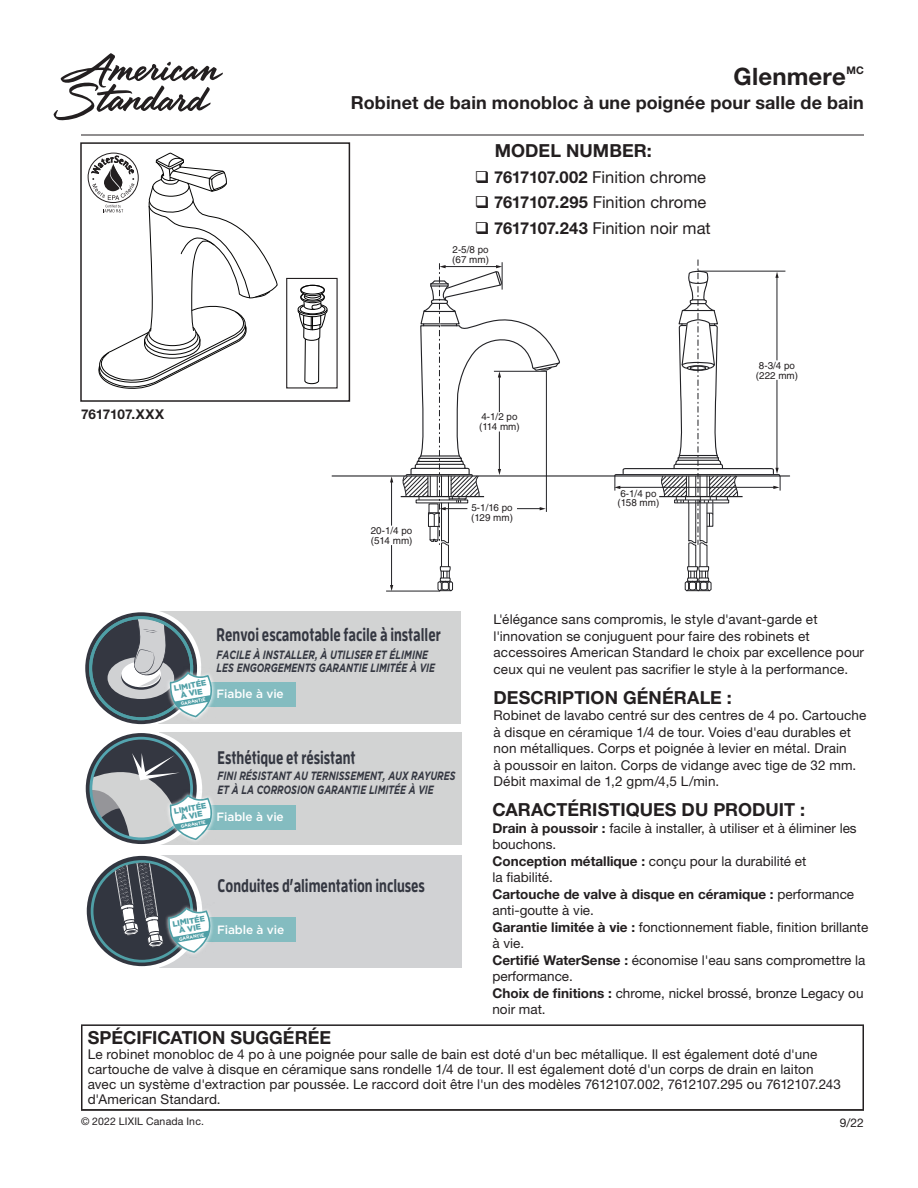
<style>
.page{position:relative;width:918px;height:1188px;background:#fff}
.page>*{position:absolute;margin:0;border:0;box-sizing:border-box;transform-origin:0 0}
.top_right_title{font:700 24px "Helvetica Neue LT Std";letter-spacing:.005em;color:#231f20}
.t1{font:700 18.15px "Enzo Pro";color:#343741;scale:.74 1}
.top_right_title_smal{font:700 18px "Helvetica Neue LT Std";letter-spacing:.005em;color:#231f20}
.top_right_title_smal-2{font:16.5px "Helvetica Neue LT Std";color:#231f20}
.top_right_title_smal-3{font:13.5px/16.5px "Helvetica Neue LT Std";letter-spacing:.01em;color:#231f20}
.body_text{font:13.5px/16.5px "Helvetica Neue LT Std";color:#231f20}
.body_text-2{font:700 13.5px/16.5px "Helvetica Neue LT Std";color:#231f20}
.top_right_title_smal-4{font:700 13.5px "Helvetica Neue LT Std";letter-spacing:-.005em;color:#231f20}
.t2{font:italic 700 12px/13.5px "Gotham";color:#343741;scale:.75 1}
.t3{font:500 12px "Gotham";letter-spacing:-.01em;color:#fff}
.t4{font:12px "Helvetica Neue LT Std";color:#231f20}
.t5{font:10.5px "Helvetica Neue LT Std";letter-spacing:.015em;color:#231f20}
.top_right_title-2{font:700 10.5px "Helvetica Neue LT Std";color:#231f20}
.t6{font:9.9px/9.9px "Helvetica LT Std";color:#231f20}
.t7{font:900 7.95px/7.5px "Gotham";color:#4f9fa6;text-align:center}
.t8{font:700 4.65px "Gotham";color:#fff}
.s1{font-weight:700}
.s2{font-weight:400}
</style>
<div class="page">
<hr style="left:81px;top:135px;width:783px;height:1px;background:#231f20">
<div style="left:80px;top:142px;width:270px;height:260px;border:2px solid #231f20"></div>
<hr style="left:81px;top:1024px;width:783px;height:2px;background:#231f20">
<hr style="left:81px;top:1026px;width:1px;height:83px;background:#231f20">
<hr style="left:862px;top:1026px;width:2px;height:83px;background:#231f20">
<hr style="left:81px;top:1109px;width:783px;height:2px;background:#231f20">
<hr style="left:332px;top:475px;width:458px;height:2px;background:#222226">
<hr style="left:401px;top:496px;width:83px;height:1px;background:#222226">
<hr style="left:391px;top:545px;width:1px;height:43px;background:#222226">
<hr style="left:391px;top:480px;width:1px;height:46px;background:#222226">
<svg style="left:390px;top:585px;width:3px;height:6px"></svg>
<svg style="left:390px;top:476px;width:3px;height:6px"></svg>
<hr style="left:386px;top:591px;width:54px;height:1px;background:#222226">
<svg style="left:402px;top:262px;width:158px;height:330px"></svg>
<hr style="left:698px;top:271px;width:87px;height:1px;background:#222226">
<svg style="left:614px;top:260px;width:167px;height:331px"></svg>
<svg style="left:54px;top:53px;width:169px;height:67px"></svg>
<svg style="left:88px;top:152px;width:190px;height:237px"></svg>
<div style="left:300px;top:285px;width:25px;height:9px;border:1px solid #000;border-radius:50%"></div>
<div style="left:300px;top:285px;width:25px;height:11px;border:1px solid #000;border-radius:50%"></div>
<svg style="left:297px;top:293px;width:31px;height:91px"></svg>
<div style="left:286px;top:278px;width:52px;height:111px;border:1px solid #231f20"></div>
<div style="left:158px;top:611px;width:303px;height:112px;background:#d2d3d3"></div>
<svg style="left:84px;top:609px;width:117px;height:117px"></svg>
<svg style="left:85px;top:612px;width:112px;height:112px"></svg>
<div style="left:91px;top:618px;width:101px;height:101px;background:#343741;border-radius:50%"></div>
<div style="left:108px;top:657px;width:66px;height:42px;background:#d0d1d3;border-radius:50%"></div>
<svg style="left:121px;top:664px;width:40px;height:26px"></svg>
<div style="left:121px;top:661px;width:40px;height:26px;background:#fff;border-radius:50%"></div>
<div style="left:89px;top:616px;width:104px;height:104px;border:3px solid #4f9fa6;border-radius:50%"></div>
<div style="left:196px;top:682px;width:100px;height:24px;background:#84bcc0"></div>
<div style="left:159px;top:733px;width:303px;height:112px;background:#d2d3d3"></div>
<svg style="left:85px;top:730px;width:117px;height:117px"></svg>
<svg style="left:86px;top:733px;width:111px;height:111px"></svg>
<div style="left:196px;top:805px;width:100px;height:25px;background:#84bcc0"></div>
<img style="left:165px;top:807px;width:50px;height:36px">
<svg style="left:91px;top:753px;width:123px;height:87px"></svg>
<img style="left:165px;top:684px;width:52px;height:37px">
<svg style="left:132px;top:617px;width:82px;height:100px"></svg>
<div style="left:159px;top:855px;width:303px;height:112px;background:#d1d2d4"></div>
<svg style="left:85px;top:853px;width:117px;height:117px"></svg>
<div style="left:197px;top:918px;width:99px;height:24px;background:#84bcc0"></div>
<svg style="left:89px;top:859px;width:124px;height:105px"></svg>
<p class="top_right_title" style="left:734px;top:61px;width:114px">Glenmere</p>
<p class="top_right_title-2" style="left:846px;top:64px;width:19px">MC</p>
<p class="top_right_title_smal" style="left:351px;top:91px;width:515px">Robinet de bain monobloc à une poignée pour salle de bain</p>
<p class="top_right_title_smal" style="left:495px;top:140px;width:159px">MODEL NUMBER:</p>
<p class="top_right_title_smal-2" style="left:475px;top:167px;width:233px">❑ <span class="s1">7617107.002</span> Finition chrome</p>
<p class="top_right_title_smal-2" style="left:475px;top:192px;width:233px">❑ <span class="s1">7617107.295</span> Finition chrome</p>
<p class="top_right_title_smal-2" style="left:475px;top:218px;width:238px">❑ <span class="s1">7617107.243</span> Finition noir mat</p>
<p class="t6" style="left:452px;top:245px;width:38px">2-5/8 po (67 mm)</p>
<p class="top_right_title_smal-4" style="left:81px;top:406px;width:85px">7617107.XXX</p>
<p class="t6" style="left:479px;top:412px;width:42px">4-1/2 po (114 mm)</p>
<p class="t6" style="left:371px;top:525px;width:43px">20-1/4 po (514 mm)</p>
<p class="t6" style="left:471px;top:503px;width:43px">5-1/16 po (129 mm)</p>
<p class="t6" style="left:618px;top:488px;width:43px">6-1/4 po (158 mm)</p>
<p class="t6" style="left:756px;top:360px;width:44px;text-align:center">8-3/4 po (222 mm)</p>
<p class="t7" style="left:173px;top:685px;width:34px;rotate:-10deg">LIMITÉE<br>À VIE</p>
<p class="t8" style="left:180px;top:701px;width:27px;rotate:-10deg">GARANTIE</p>
<p class="t1" style="left:217px;top:623px;width:304px">Renvoi escamotable facile à installer</p>
<p class="t2" style="left:217px;top:648px;width:293px">FACILE À INSTALLER, À UTILISER ET ÉLIMINE<br>LES ENGORGEMENTS GARANTIE LIMITÉE À VIE</p>
<p class="t3" style="left:217px;top:686px;width:69px">Fiable à vie</p>
<p class="t7" style="left:173px;top:807px;width:34px;rotate:-10deg">LIMITÉE<br>À VIE</p>
<p class="t8" style="left:180px;top:823px;width:27px;rotate:-10deg">GARANTIE</p>
<p class="t1" style="left:218px;top:746px;width:188px">Esthétique et résistant</p>
<p class="t2" style="left:218px;top:769px;width:319px">FINI RÉSISTANT AU TERNISSEMENT, AUX RAYURES<br>ET À LA CORROSION GARANTIE LIMITÉE À VIE</p>
<p class="t3" style="left:217px;top:809px;width:69px">Fiable à vie</p>
<p class="t7" style="left:172px;top:920px;width:34px;rotate:-10deg">LIMITÉE<br>À VIE</p>
<p class="t8" style="left:179px;top:936px;width:27px;rotate:-10deg">GARANTIE</p>
<p class="t1" style="left:218px;top:874px;width:282px">Conduites d’alimentation incluses</p>
<p class="t3" style="left:217px;top:922px;width:69px">Fiable à vie</p>
<p class="top_right_title_smal-3" style="left:494px;top:611px;width:372px">L'élégance sans compromis, le style d'avant-garde et l'innovation se conjuguent pour faire des robinets et accessoires American Standard le choix par excellence pour ceux qui ne veulent pas sacrifier le style à la performance.</p>
<p class="top_right_title_smal" style="left:494px;top:686px;width:240px">DESCRIPTION GÉNÉRALE :</p>
<p class="top_right_title_smal-3" style="left:494px;top:707px;width:374px">Robinet de lavabo centré sur des centres de 4 po. Cartouche à disque en céramique 1/4 de tour. Voies d'eau durables et non métalliques. Corps et poignée à levier en métal. Drain<br>à poussoir en laiton. Corps de vidange avec tige de 32 mm.<br>Débit maximal de 1,2 gpm/4,5 L/min.</p>
<p class="top_right_title_smal" style="left:492px;top:798px;width:314px">CARACTÉRISTIQUES DU PRODUIT :</p>
<p class="body_text" style="left:492px;top:819px;width:366px"><span class="s1">Drain à poussoir :</span> facile à installer, à utiliser et à éliminer les bouchons.</p>
<p class="body_text" style="left:492px;top:852px;width:315px"><span class="s1">Conception métallique :</span> conçu pour la durabilité et la fiabilité.</p>
<p class="body_text-2" style="left:492px;top:885px;width:363px">Cartouche de valve à disque en céramique : <span class="s2">performance anti-goutte à vie.</span></p>
<p class="body_text" style="left:492px;top:918px;width:377px"><span class="s1">Garantie limitée à vie :</span> fonctionnement fiable, finition brillante à vie.</p>
<p class="body_text" style="left:492px;top:951px;width:375px"><span class="s1">Certifié WaterSense :</span> économise l'eau sans compromettre la performance.</p>
<p class="body_text" style="left:492px;top:984px;width:373px"><span class="s1">Choix de finitions :</span> chrome, nickel brossé, bronze Legacy ou noir mat.</p>
<p class="top_right_title_smal" style="left:88px;top:1026px;width:245px">SPÉCIFICATION SUGGÉRÉE</p>
<p class="top_right_title_smal-3" style="left:88px;top:1047px;width:755px;line-height:15px">Le robinet monobloc de 4 po à une poignée pour salle de bain est doté d'un bec métallique. Il est également doté d'une cartouche de valve à disque en céramique sans rondelle 1/4 de tour. Il est également doté d'un corps de drain en laiton avec un système d'extraction par poussée. Le raccord doit être l'un des modèles 7612107.002, 7612107.295 ou 7612107.243 d'American Standard.</p>
<p class="t5" style="left:81px;top:1115px;width:124px">© 2022 LIXIL Canada Inc.</p>
<p class="t4" style="left:840px;top:1115px;width:26px">9/22</p>
</div>
